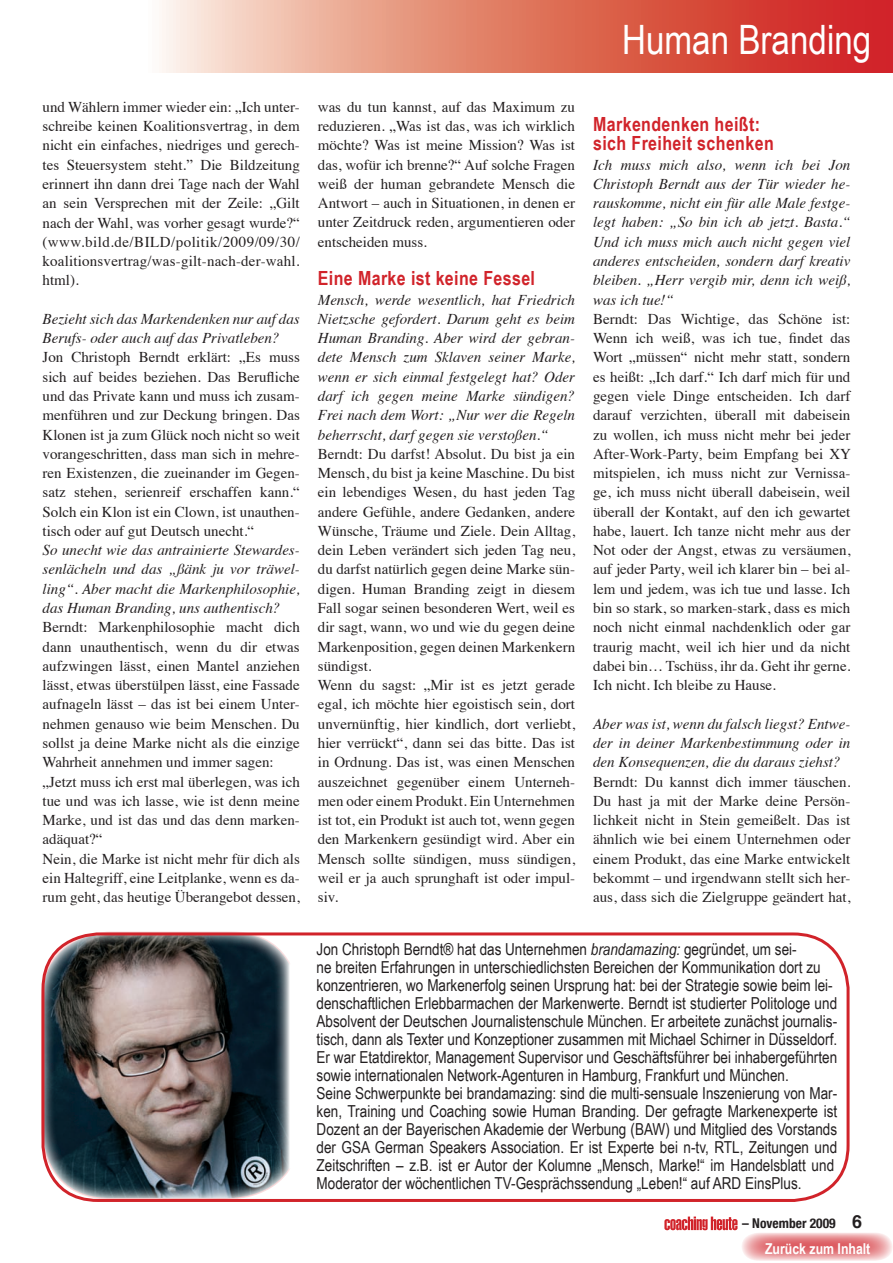
<style>
.page{position:relative;width:893px;height:1263px;background:#fff}
.page>*{position:absolute;margin:0;border:0;box-sizing:border-box;transform-origin:0 0}
.t1{font:40.5px "Arial Narrow";color:#fff}
.t2{font:700 19.5px/19.2px "Arial Narrow";letter-spacing:.02em;color:#d1232a}
.t3{font:16.5px/18px "Arial Narrow";color:#231f20}
.t4{font:15px/19.2px "Times";color:#231f20;text-align:justify}
.t5{font:italic 15px/19.2px "Times";color:#231f20;text-align:justify}
.t6{font:700 15px "Arial Narrow";color:#fff}
.t7{font:700 condensed 13.5px "Helvetica Neue";color:#231f20}
.s1{font-style:italic}
.s2{font-family:"Helvetica";font-stretch:normal;font-size:18px}
</style>
<div class="page">
<svg style="left:162px;top:0;width:730px;height:72px;background:#e17b6b"></svg>
<svg style="left:742px;top:1233px;width:150px;height:28px;background:#ea9ea1"></svg>
<img style="left:664px;top:1216px;width:74px;height:15px">
<svg style="left:41px;top:931px;width:809px;height:269px"></svg>
<p class="t4" style="left:43px;top:96px;width:259px">und Wählern immer wieder ein: „Ich unter&shy;schreibe keinen Koalitionsvertrag, in dem nicht ein einfaches, niedriges und gerech&shy;tes Steuersystem steht.” Die Bildzeitung erinnert ihn dann drei Tage nach der Wahl an sein Versprechen mit der Zeile: „Gilt nach der Wahl, was vorher gesagt wurde?“ (www.bild.de/BILD/politik/2009/09/30/ koalitionsvertrag/was-gilt-nach-der-wahl. html).</p>
<p class="t5" style="left:43px;top:308px;width:259px">Bezieht sich das Markendenken nur auf das<br>Berufs- oder auch auf das Privatleben?</p>
<p class="t4" style="left:43px;top:346px;width:259px">Jon Christoph Berndt erklärt: „Es muss sich auf beides beziehen. Das Berufliche und das Private kann und muss ich zusam&shy;menführen und zur Deckung bringen. Das Klonen ist ja zum Glück noch nicht so weit vorangeschritten, dass man sich in mehre&shy;ren Existenzen, die zueinander im Gegen&shy;satz stehen, serienreif erschaffen kann.“ Solch ein Klon ist ein Clown, ist unauthen&shy;tisch oder auf gut Deutsch unecht.“</p>
<p class="t5" style="left:43px;top:540px;width:259px">So unecht wie das antrainierte Stewardes&shy;senlächeln und das „ßänk ju vor träwel&shy;ling“. Aber macht die Markenphilosophie, das Human Branding, uns authentisch?</p>
<p class="t4" style="left:43px;top:616px;width:259px;text-align:left">Berndt: Markenphilosophie macht dich dann unauthentisch, wenn du dir etwas aufzwingen lässt, einen Mantel anziehen lässt, etwas überstülpen lässt, eine Fassade aufnageln lässt – das ist bei einem Unter&shy;nehmen genauso wie beim Menschen. Du sollst ja deine Marke nicht als die einzige Wahrheit annehmen und immer sagen: „Jetzt muss ich erst mal überlegen, was ich tue und was ich lasse, wie ist denn meine Marke, und ist das und das denn marken&shy;adäquat?“<br>Nein, die Marke ist nicht mehr für dich als ein Haltegriff, eine Leitplanke, wenn es da&shy;rum geht, das heutige Überangebot dessen,</p>
<p class="t4" style="left:318px;top:96px;width:259px">was du tun kannst, auf das Maximum zu reduzieren. „Was ist das, was ich wirklich möchte? Was ist meine Mission? Was ist das, wofür ich brenne?“ Auf solche Fragen weiß der human gebrandete Mensch die Antwort – auch in Situationen, in denen er unter Zeitdruck reden, argumentieren oder entscheiden muss.</p>
<h2 class="t2" style="left:318px;top:268px;width:219px">Eine Marke ist keine Fessel</h2>
<p class="t5" style="left:318px;top:289px;width:259px">Mensch, werde wesentlich, hat Friedrich Nietzsche gefordert. Darum geht es beim Human Branding. Aber wird der gebran&shy;dete Mensch zum Sklaven seiner Marke, wenn er sich einmal festgelegt hat? Oder darf ich gegen meine Marke sündigen?<br>Frei nach dem Wort: „Nur wer die Regeln beherrscht, darf gegen sie verstoßen.“</p>
<p class="t4" style="left:318px;top:443px;width:259px;text-align:left">Berndt: Du darfst! Absolut. Du bist ja ein Mensch, du bist ja keine Maschine. Du bist ein lebendiges Wesen, du hast jeden Tag andere Gefühle, andere Gedanken, andere Wünsche, Träume und Ziele. Dein Alltag, dein Leben verändert sich jeden Tag neu, du darfst natürlich gegen deine Marke sün&shy;digen. Human Branding zeigt in diesem Fall sogar seinen besonderen Wert, weil es dir sagt, wann, wo und wie du gegen deine Markenposition, gegen deinen Markenkern sündigst.<br>Wenn du sagst: „Mir ist es jetzt gerade egal, ich möchte hier egoistisch sein, dort unvernünftig, hier kindlich, dort verliebt, hier verrückt“, dann sei das bitte. Das ist in Ordnung. Das ist, was einen Menschen auszeichnet gegenüber einem Unterneh&shy;men oder einem Produkt. Ein Unternehmen ist tot, ein Produkt ist auch tot, wenn gegen den Markenkern gesündigt wird. Aber ein Mensch sollte sündigen, muss sündigen, weil er ja auch sprunghaft ist oder impul&shy;siv.</p>
<h1 class="t1" style="left:622px;top:10px;width:251px">Human Branding</h1>
<h2 class="t2" style="left:593px;top:114px;width:182px">Markendenken heißt: sich Freiheit schenken</h2>
<p class="t5" style="left:593px;top:154px;width:259px">Ich muss mich also, wenn ich bei Jon Christoph Berndt aus der Tür wieder he&shy;rauskomme, nicht ein für alle Male festge&shy;legt haben: „So bin ich ab jetzt. Basta.“ Und ich muss mich auch nicht gegen viel anderes entscheiden, sondern darf kreativ bleiben. „Herr vergib mir, denn ich weiß, was ich tue!“</p>
<p class="t4" style="left:593px;top:308px;width:259px">Berndt: Das Wichtige, das Schöne ist:<br>Wenn ich weiß, was ich tue, findet das Wort „müssen“ nicht mehr statt, sondern es heißt: „Ich darf.“ Ich darf mich für und gegen viele Dinge entscheiden. Ich darf darauf verzichten, überall mit dabeisein zu wollen, ich muss nicht mehr bei jeder After-Work-Party, beim Empfang bei XY mitspielen, ich muss nicht zur Vernissa&shy;ge, ich muss nicht überall dabeisein, weil überall der Kontakt, auf den ich gewartet habe, lauert. Ich tanze nicht mehr aus der Not oder der Angst, etwas zu versäumen, auf jeder Party, weil ich klarer bin – bei al&shy;lem und jedem, was ich tue und lasse. Ich bin so stark, so marken-stark, dass es mich noch nicht einmal nachdenklich oder gar traurig macht, weil ich hier und da nicht dabei bin… Tschüss, ihr da. Geht ihr gerne.<br>Ich nicht. Ich bleibe zu Hause.</p>
<p class="t5" style="left:593px;top:713px;width:259px">Aber was ist, wenn du falsch liegst? Entwe&shy;der in deiner Markenbestimmung oder in den Konsequenzen, die du daraus ziehst?</p>
<p class="t4" style="left:593px;top:770px;width:259px">Berndt: Du kannst dich immer täuschen.<br>Du hast ja mit der Marke deine Persön&shy;lichkeit nicht in Stein gemeißelt. Das ist ähnlich wie bei einem Unternehmen oder einem Produkt, das eine Marke entwickelt bekommt – und irgendwann stellt sich her&shy;aus, dass sich die Zielgruppe geändert hat,</p>
<p class="t3" style="left:317px;top:939px;width:522px">Jon Christoph Berndt® hat das Unternehmen <span class="s1">brandamazing:</span> gegründet, um sei-<br>ne breiten Erfahrungen in unterschiedlichsten Bereichen der Kommunikation dort zu konzentrieren, wo Markenerfolg seinen Ursprung hat: bei der Strategie sowie beim lei&shy;denschaftlichen Erlebbarmachen der Markenwerte. Berndt ist studierter Politologe und Absolvent der Deutschen Journalistenschule München. Er arbeitete zunächst journalis&shy;tisch, dann als Texter und Konzeptioner zusammen mit Michael Schirner in Düsseldorf.<br>Er war Etatdirektor, Management Supervisor und Geschäftsführer bei inhabergeführten sowie internationalen Network-Agenturen in Hamburg, Frankfurt und München.<br>Seine Schwerpunkte bei brandamazing: sind die multi-sensuale Inszenierung von Mar&shy;ken, Training und Coaching sowie Human Branding. Der gefragte Markenexperte ist Dozent an der Bayerischen Akademie der Werbung (BAW) und Mitglied des Vorstands der GSA German Speakers Association. Er ist Experte bei n-tv, RTL, Zeitungen und Zeitschriften – z.B. ist er Autor der Kolumne „Mensch, Marke!“ im Handelsblatt und Moderator der wöchentlichen TV-Gesprächssendung „Leben!“ auf ARD EinsPlus.</p>
<p class="t7" style="left:742px;top:1215px;width:121px">– November 2009 <span class="s2">6</span></p>
<p class="t6" style="left:765px;top:1237px;width:107px">Zurück zum Inhalt</p>
</div>
